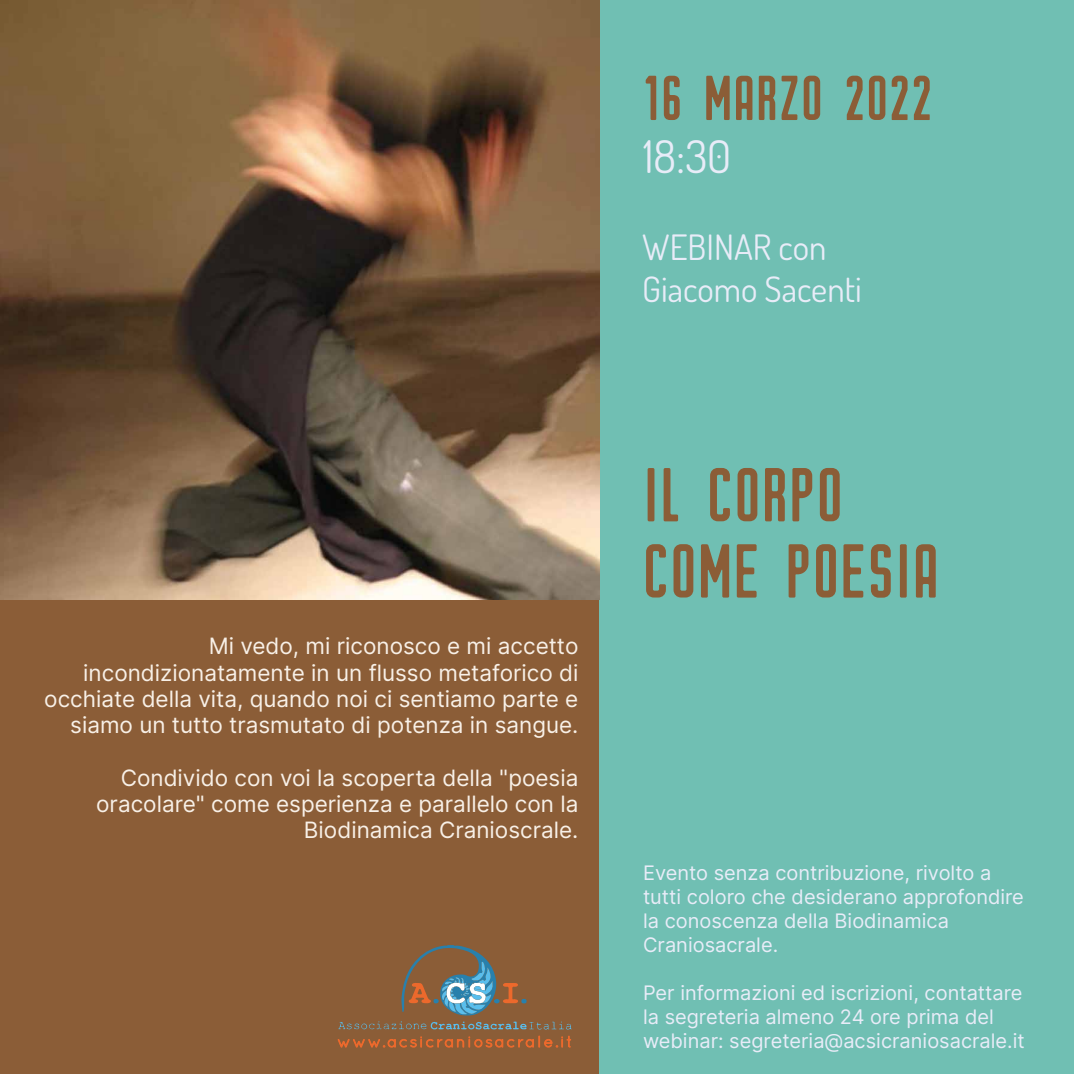
<style>
.page{position:relative;width:1074px;height:1074px;background:#8b5d37}
.page>*{position:absolute;margin:0;border:0;box-sizing:border-box;transform-origin:0 0}
.t1{font:76.25px/76.2px "Cache";letter-spacing:.02em;color:#8b5d37}
.t2{font:63.25px "Cache";letter-spacing:.02em;color:#8b5d37}
.t3{font:45px "Dosis";color:#e8ecf8}
.t4{font:35px/42px "Dosis";color:#e8ecf8}
.t5{font:22.5px/26.2px "Inter";color:#f8f0e7;text-align:right}
.t6{font:20px/24px "Inter";color:#e8ecf8}
</style>
<div class="page">
<div style="left:599px;top:0;width:475px;height:1074px;background:#70bfb3"></div>
<img style="left:0;top:0;width:599px;height:599px">
<svg style="left:401px;top:945px;width:125px;height:70px"></svg>
<svg style="left:337px;top:1021px;width:235px;height:27px"></svg>
<h2 class="t2" style="left:643px;top:69px;width:290px">16 MARZO 2022</h2>
<h3 class="t3" style="left:643px;top:127px;width:90px">18:30</h3>
<h3 class="t4" style="left:642px;top:225px;width:221px">WEBINAR con<br>Giacomo Sacenti</h3>
<p class="t5" style="left:44px;top:632px;width:535px">Mi vedo, mi riconosco e mi accetto incondizionatamente in un flusso metaforico di occhiate della vita, quando noi ci sentiamo parte e siamo un tutto trasmutato di potenza in sangue.</p>
<p class="t5" style="left:96px;top:764px;width:484px">Condivido con voi la scoperta della "poesia oracolare" come esperienza e parallelo con la<br>Biodinamica Cranioscrale.</p>
<h1 class="t1" style="left:643px;top:460px;width:297px">IL CORPO<br>COME POESIA</h1>
<p class="t6" style="left:643px;top:860px;width:382px">Evento senza contribuzione, rivolto a tutti coloro che desiderano approfondire la conoscenza della Biodinamica<br>Craniosacrale.</p>
<p class="t6" style="left:643px;top:980px;width:383px">Per informazioni ed iscrizioni, contattare la segreteria almeno 24 ore prima del webinar: segreteria@acsicraniosacrale.it</p>
</div>
